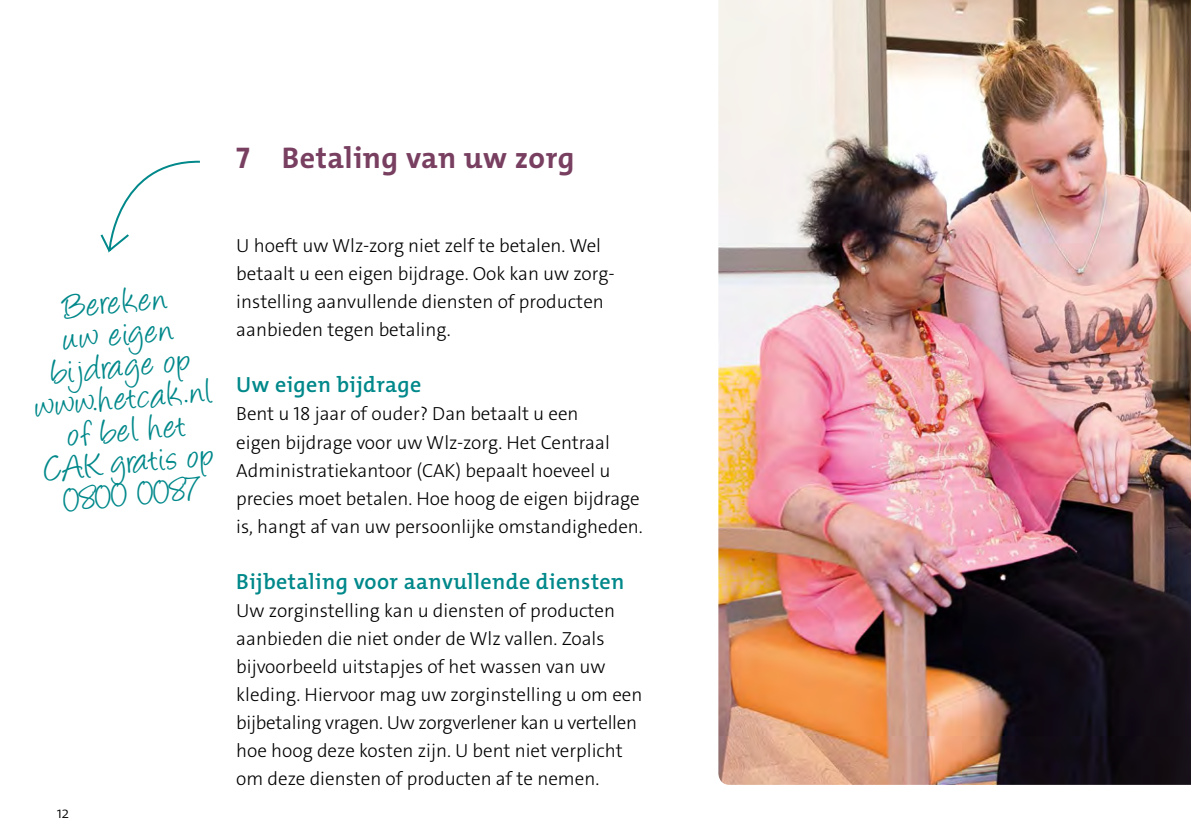
<style>
.page{position:relative;width:1191px;height:840px;background:#fff}
.page>*{position:absolute;margin:0;border:0;box-sizing:border-box;transform-origin:0 0}
.t1{font:40px/32px "Angelina";color:#00888a;text-align:center}
.t2{font:700 30px "The Mix Os F";letter-spacing:.02em;color:#783f61}
.t3{font:600 22px "The Mix Os F";letter-spacing:.02em;color:#00888a}
.t4{font:300 19px/28px "The Sans C4 s";color:#000}
.t5{font:300 16px "The Mix Os F";color:#000}
.s1{font-family:"The Sans C4 s"}
</style>
<div class="page">
<svg style="left:100px;top:160px;width:100px;height:93px"></svg>
<img style="left:718px;top:0;width:473px;height:784px">
<h2 class="t2" style="left:236px;top:139px;width:340px"><span class="s1">7</span> Betaling van uw zorg</h2>
<h1 class="t1" style="left:26px;top:298px;width:179px;rotate:-5deg">Bereken<br>uw eigen bijdrage op www.hetcak.nl of bel het<br>CAK gratis op<br>0800 0087</h1>
<p class="t5" style="left:57px;top:801px;width:14px">12</p>
<p class="t4" style="left:236px;top:232px;width:378px">U hoeft uw Wlz-zorg niet zelf te betalen. Wel betaalt u een eigen bijdrage. Ook kan uw zorg&shy;instelling aanvullende diensten of producten aanbieden tegen betaling.</p>
<p class="t3" style="left:236px;top:370px;width:186px">Uw eigen bijdrage</p>
<p class="t4" style="left:236px;top:400px;width:408px">Bent u 18 jaar of ouder? Dan betaalt u een<br>eigen bijdrage voor uw Wlz-zorg. Het Centraal Administratiekantoor (CAK) bepaalt hoeveel u precies moet betalen. Hoe hoog de eigen bijdrage is, hangt af van uw persoonlijke omstandigheden.</p>
<p class="t3" style="left:236px;top:566px;width:390px">Bijbetaling voor aanvullende diensten</p>
<p class="t4" style="left:236px;top:596px;width:408px">Uw zorginstelling kan u diensten of producten aanbieden die niet onder de Wlz vallen. Zoals bijvoorbeeld uitstapjes of het wassen van uw kleding. Hiervoor mag uw zorginstelling u om een bijbetaling vragen. Uw zorgverlener kan u vertellen hoe hoog deze kosten zijn. U bent niet verplicht om deze diensten of producten af te nemen.</p>
</div>
